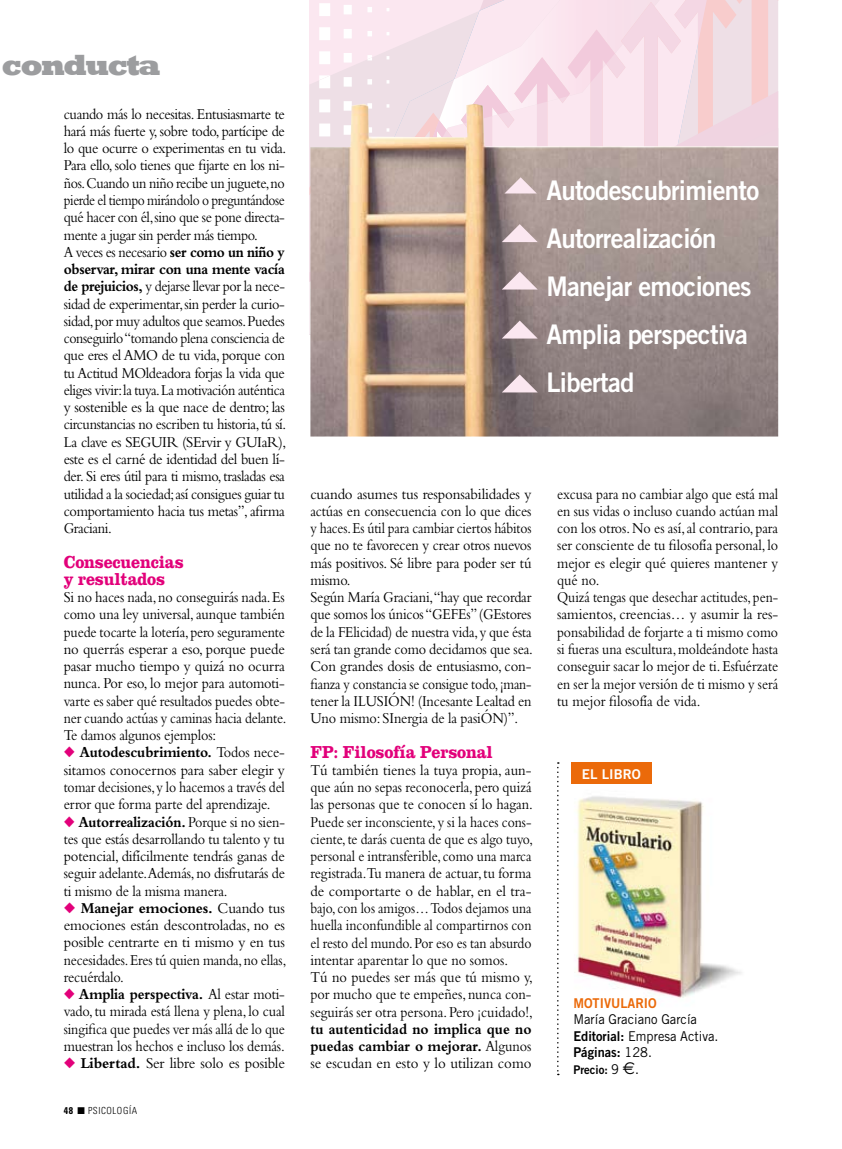
<style>
.page{position:relative;width:842px;height:1149px;background:#fff}
.page>*{position:absolute;margin:0;border:0;box-sizing:border-box;transform-origin:0 0}
.t1{font:800 30px "Rockwell";letter-spacing:-.06em;color:#9c9d9f}
.t2{font:27px/48px "Trade Gothic Bold Two";letter-spacing:-.025em;color:#fff;scale:.95 1}
.t3{font:700 18px/17.2px "Clarendon";letter-spacing:-.01em;color:#e2007a;scale:.9 1}
.t4{font:15.75px/17.2px "Bembo";letter-spacing:-.01em;color:#000;scale:.91 1}
.t5{font:15.75px/17.2px "Bembo";letter-spacing:-.01em;color:#000;text-align:justify;scale:.95 1}
.t6{font:15.75px/17.2px "Bembo";letter-spacing:-.01em;color:#000;scale:.92 1}
.t7{font:15.75px/17.2px "Bembo";letter-spacing:-.01em;color:#000;text-align:justify;scale:.9 1}
.t8{font:15.75px/17.2px "Bembo";letter-spacing:-.01em;color:#000;scale:.88 1}
.t9{font:15.75px/17.2px "Bembo";letter-spacing:-.01em;color:#000;text-align:justify;scale:.89 1}
.t10{font:700 15.75px/17.2px "Bembo";color:#000;text-align:justify;scale:.91 1}
.t11{font:13.5px/16.5px "Trade Gothic";color:#000;scale:.95 1}
.t12{font:13.5px "Trade Gothic Bold Two";color:#000;scale:.95 1}
.t13{font:13.5px "Trade Gothic Bold Two";color:#eb6a0a;scale:.95 1}
.t14{font:13.5px "Trade Gothic Bold Two";color:#fff}
.t15{font:12px "Trade Gothic Bold Two";color:#000;scale:.95 1}
.t16{font:300 condensed 9.75px "Univers";letter-spacing:.06em;color:#000}
.s1{font-weight:700}
.s2{color:#e2007a}
.s3{font-weight:400}
.s4{font-family:"Trade Gothic Bold Two"}
.s5{font-family:"Trade Gothic"}
.s6{font-family:"Trade Gothic";font-size:13.5px}
.s7{font-family:"Euro Sans";font-size:17.25px}
</style>
<div class="page">
<img style="left:310px;top:104px;width:468px;height:332px">
<img style="left:571px;top:783px;width:171px;height:215px">
<div style="left:571px;top:762px;width:81px;height:21px;background:#eb6a0a"></div>
<svg style="left:557px;top:762px;width:2px;height:312px"></svg>
<svg style="left:309px;top:0;width:457px;height:338px;background:#cbb7b5"></svg>
<svg style="left:502px;top:374px;width:36px;height:18px"></svg>
<h1 class="t1" style="left:2px;top:48px;width:161px">conducta</h1>
<p class="t4" style="left:64px;top:105px;width:246px">cuando más lo necesitas. Entusiasmarte te hará más fuerte y, sobre todo, partícipe de lo que ocurre o experimentas en tu vida.<br>Para ello, solo tienes que fijarte en los ni&shy;ños. Cuando un niño recibe un juguete, no pierde el tiempo mirándolo o preguntándose qué hacer con él, sino que se pone directa&shy;mente a jugar sin perder más tiempo.<br>A veces es necesario <span class="s1">ser como un niño y observar, mirar con una mente vacía de prejuicios,</span> y dejarse llevar por la nece&shy;sidad de experimentar, sin perder la curio&shy;sidad, por muy adultos que seamos. Puedes conseguirlo “tomando plena consciencia de que eres el AMO de tu vida, porque con tu Actitud MOldeadora forjas la vida que eliges vivir: la tuya. La motivación auténtica y sostenible es la que nace de dentro; las circunstancias no escriben tu historia, tú sí.<br>La clave es SEGUIR (SErvir y GUIaR), este es el carné de identidad del buen lí&shy;der. Si eres útil para ti mismo, trasladas esa utilidad a la sociedad; así consigues guiar tu comportamiento hacia tus metas”, afirma Graciani.</p>
<p class="t3" style="left:64px;top:552px;width:135px">Consecuencias y resultados</p>
<p class="t7" style="left:64px;top:588px;width:249px">Si no haces nada, no conseguirás nada. Es como una ley universal, aunque también puede tocarte la lotería, pero seguramente no querrás esperar a eso, porque puede pasar mucho tiempo y quizá no ocurra nunca. Por eso, lo mejor para automoti&shy;varte es saber qué resultados puedes obte&shy;ner cuando actúas y caminas hacia delante.<br>Te damos algunos ejemplos:</p>
<p class="t4" style="left:64px;top:743px;width:244px;text-align:justify"><span class="s2">◆</span> <span class="s1">Autodescubrimiento.</span> Todos nece&shy;sitamos conocernos para saber elegir y tomar decisiones, y lo hacemos a través del error que forma parte del aprendizaje.</p>
<p class="t9" style="left:64px;top:812px;width:250px"><span class="s2">◆</span> <span class="s1">Autorrealización.</span> Porque si no sien&shy;tes que estás desarrollando tu talento y tu potencial, difícilmente tendrás ganas de seguir adelante.Además, no disfrutarás de ti mismo de la misma manera.</p>
<p class="t5" style="left:64px;top:898px;width:236px"><span class="s2">◆</span> <span class="s1">Manejar emociones.</span> Cuando tus emociones están descontroladas, no es posible centrarte en ti mismo y en tus necesidades. Eres tú quien manda, no ellas, recuérdalo.</p>
<p class="t7" style="left:64px;top:984px;width:247px"><span class="s2">◆</span> <span class="s1">Amplia perspectiva.</span> Al estar moti&shy;vado, tu mirada está llena y plena, lo cual singifica que puedes ver más allá de lo que muestran los hechos e incluso los demás.</p>
<p class="t5" style="left:64px;top:1053px;width:234px"><span class="s2">◆</span> <span class="s1">Libertad.</span> Ser libre solo es posible</p>
<p class="t16" style="left:64px;top:1104px;width:75px"><span class="s1">48</span> ■ PSICOLOGÍA</p>
<h2 class="t2" style="left:546px;top:166px;width:226px">Autodescubrimiento<br>Autorrealización<br>Manejar emociones<br>Amplia perspectiva<br>Libertad</h2>
<p class="t5" style="left:310px;top:484px;width:236px;text-align:left">cuando asumes tus responsabilidades y actúas en consecuencia con lo que dices y haces. Es útil para cambiar ciertos hábitos que no te favorecen y crear otros nuevos más positivos. Sé libre para poder ser tú mismo.<br>Según María Graciani,“hay que recordar que somos los únicos “GEFEs” (GEstores de la FElicidad) de nuestra vida, y que ésta será tan grande como decidamos que sea.<br>Con grandes dosis de entusiasmo, con&shy;fianza y constancia se consigue todo, ¡man&shy;tener la ILUSIÓN! (Incesante Lealtad en Uno mismo: SInergia de la pasiÓN)”.</p>
<p class="t3" style="left:310px;top:742px;width:204px">FP: Filosofía Personal</p>
<p class="t6" style="left:310px;top:760px;width:243px">Tú también tienes la tuya propia, aun&shy;que aún no sepas reconocerla, pero quizá las personas que te conocen sí lo hagan.<br>Puede ser inconsciente, y si la haces cons&shy;ciente, te darás cuenta de que es algo tuyo, personal e intransferible, como una marca registrada.Tu manera de actuar, tu forma de comportarte o de hablar, en el tra&shy;bajo, con los amigos… Todos dejamos una huella inconfundible al compartirnos con el resto del mundo. Por eso es tan absurdo intentar aparentar lo que no somos.<br>Tú no puedes ser más que tú mismo y, por mucho que te empeñes, nunca con&shy;seguirás ser otra persona. Pero ¡cuidado!,</p>
<p class="t10" style="left:310px;top:1019px;width:244px">tu autenticidad no implica que no puedas cambiar o mejorar. <span class="s3">Algunos se escudan en esto y lo utilizan como</span></p>
<p class="t8" style="left:557px;top:484px;width:253px">excusa para no cambiar algo que está mal en sus vidas o incluso cuando actúan mal con los otros. No es así, al contrario, para ser consciente de tu filosofía personal, lo mejor es elegir qué quieres mantener y qué no.<br>Quizá tengas que desechar actitudes, pen&shy;samientos, creencias… y asumir la res&shy;ponsabilidad de forjarte a ti mismo como si fueras una escultura, moldeándote hasta conseguir sacar lo mejor de ti. Esfuérzate en ser la mejor versión de ti mismo y será tu mejor filosofía de vida.</p>
<p class="t14" style="left:582px;top:765px;width:29px">EL LIBRO</p>
<p class="t13" style="left:573px;top:994px;width:89px">Motivulario</p>
<p class="t11" style="left:573px;top:1010px;width:154px">María Graciano García<br><span class="s4">Editorial:</span> E mpresa Activa.</p>
<p class="t12" style="left:573px;top:1043px;width:84px">Páginas: <span class="s5">128.</span></p>
<p class="t15" style="left:573px;top:1061px;width:71px">Precio: <span class="s6">9</span> <span class="s7">€</span><span class="s6">.</span></p>
</div>
